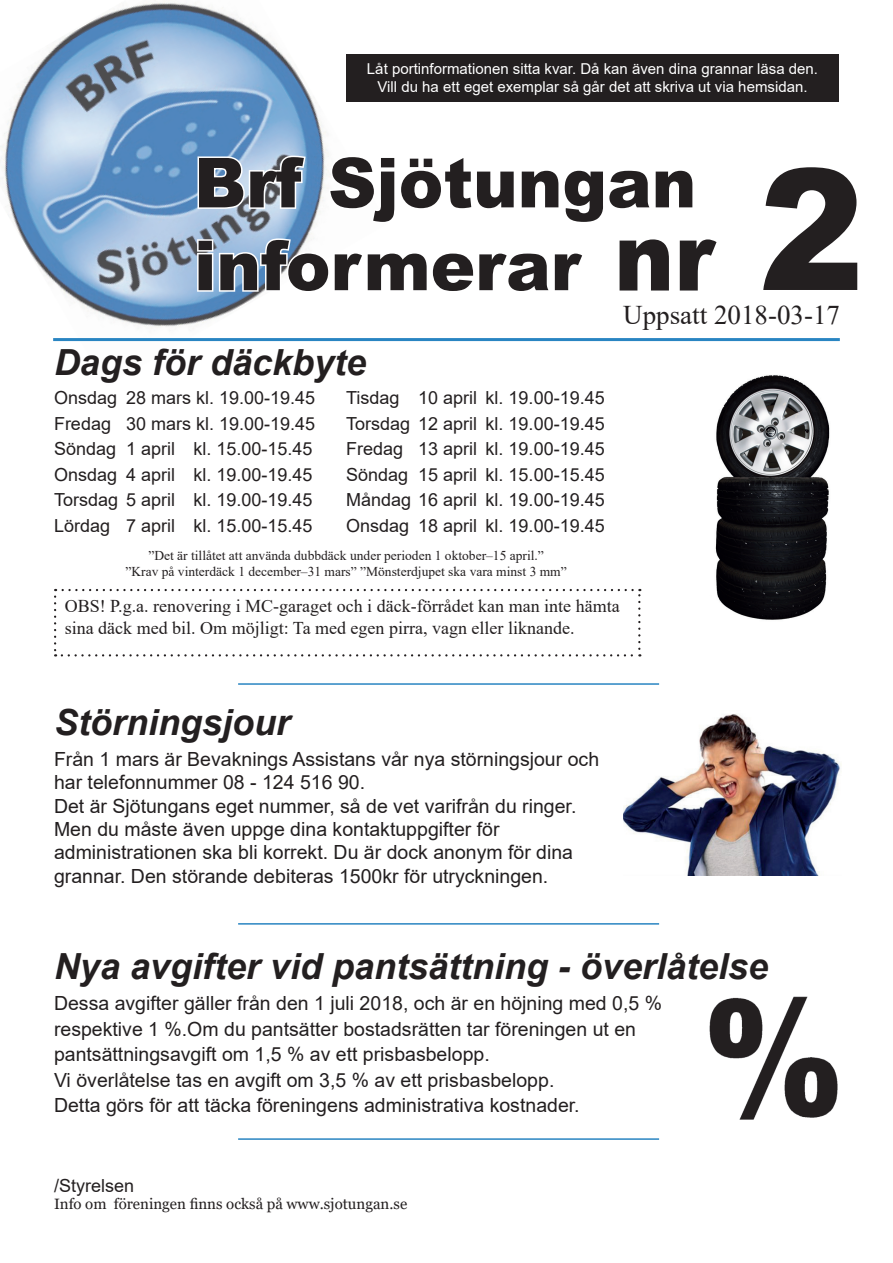
<style>
.page{position:relative;width:893px;height:1263px;background:#fff}
.page>*{position:absolute;margin:0;border:0;box-sizing:border-box;transform-origin:0 0}
.t1{font:900 168.45px "Arial";color:#231f20;scale:.93 1}
.t2{font:900 96.3px "Arial";color:#231f20;scale:.93 1}
.t3{font:900 69px/82.8px "Arial";color:#231f20}
.t4{font:italic 700 36px "Arial";color:#231f20}
.t5{font:27px "Times New Roman";color:#231f20}
.t6{font:19.5px/23.4px "Arial";color:#231f20}
.t7{font:18px/25.5px "Arial";color:#231f20}
.t8{font:18px/21.6px "Times New Roman";color:#231f20}
.t9{font:15px/18.8px "Arial";color:#fff;text-align:center}
.t10{font:15px "Georgia";color:#231f20}
.t11{font:13.5px/16.2px "Times New Roman";color:#231f20;text-align:center}
</style>
<div class="page">
<img style="left:0;top:0;width:388px;height:342px">
<div style="left:346px;top:54px;width:493px;height:47px;background:#231f20"></div>
<svg style="left:196px;top:154px;width:111px;height:56px"></svg>
<svg style="left:327px;top:153px;width:61px;height:72px"></svg>
<svg style="left:196px;top:237px;width:192px;height:57px"></svg>
<hr style="left:53px;top:338px;width:787px;height:3px;background:#2985c2">
<hr style="left:238px;top:683px;width:421px;height:2px;background:#2985c2">
<hr style="left:238px;top:923px;width:421px;height:2px;background:#2985c2">
<hr style="left:238px;top:1138px;width:421px;height:2px;background:#2985c2">
<img style="left:715px;top:375px;width:115px;height:245px">
<img style="left:624px;top:714px;width:217px;height:161px">
<svg style="left:54px;top:589px;width:586px;height:67px"></svg>
<img style="left:709px;top:996px;width:129px;height:124px">
<p class="t9" style="left:367px;top:59px;width:453px">Låt portinformationen sitta kvar. Då kan även dina grannar läsa den.<br>Vill du ha ett eget exemplar så går det att skriva ut via hemsidan.</p>
<h3 class="t3" style="left:194px;top:139px;width:504px">Brf Sjötungan informerar</h3>
<h2 class="t2" style="left:614px;top:186px;width:109px">nr</h2>
<h1 class="t1" style="left:759px;top:108px;width:114px">2</h1>
<h3 class="t5" style="left:623px;top:296px;width:218px">Uppsatt 2018-03-17</h3>
<h3 class="t4" style="left:54px;top:338px;width:314px">Dags för däckbyte</h3>
<p class="t7" style="left:346px;top:385px;width:260px;text-align:justify">Tisdag 10 april kl. 19.00-19.45<br>Torsdag 12 april kl. 19.00-19.45<br>Fredag 13 april kl. 19.00-19.45<br>Söndag 15 april kl. 15.00-15.45<br>Måndag 16 april kl. 19.00-19.45<br>Onsdag 18 april kl. 19.00-19.45</p>
<p class="t11" style="left:125px;top:547px;width:443px">”Det är tillåtet att använda dubbdäck under perioden 1 oktober–15 april.”<br>”Krav på vinterdäck 1 december–31 mars” ”Mönsterdjupet ska vara minst 3 mm”</p>
<p class="t8" style="left:65px;top:595px;width:556px">OBS! P.g.a. renovering i MC-garaget och i däck-förrådet kan man inte hämta sina däck med bil. Om möjligt: Ta med egen pirra, vagn eller liknande.</p>
<p class="t7" style="left:54px;top:385px;width:263px">Onsdag 28 mars kl. 19.00-19.45<br>Fredag 30 mars kl. 19.00-19.45<br>Söndag 1 april kl. 15.00-15.45<br>Onsdag 4 april kl. 19.00-19.45<br>Torsdag 5 april kl. 19.00-19.45<br>Lördag 7 april kl. 15.00-15.45</p>
<h3 class="t4" style="left:54px;top:698px;width:238px">Störningsjour</h3>
<p class="t6" style="left:54px;top:747px;width:547px">Från 1 mars är Bevaknings Assistans vår nya störningsjour och har telefonnummer 08 - 124 516 90.<br>Det är Sjötungans eget nummer, så de vet varifrån du ringer.<br>Men du måste även uppge dina kontaktuppgifter för administrationen ska bli korrekt. Du är dock anonym för dina grannar. Den störande debiteras 1500kr för utryckningen.</p>
<h3 class="t4" style="left:54px;top:943px;width:716px">Nya avgifter vid pantsättning - överlåtelse</h3>
<p class="t6" style="left:54px;top:990px;width:610px;line-height:25.5px">Dessa avgifter gäller från den 1 juli 2018, och är en höjning med 0,5 % respektive 1 %.Om du pantsätter bostadsrätten tar föreningen ut en pantsättningsavgift om 1,5 % av ett prisbasbelopp.<br>Vi överlåtelse tas en avgift om 3,5 % av ett prisbasbelopp.<br>Detta görs för att täcka föreningens administrativa kostnader.</p>
<p class="t7" style="left:54px;top:1173px;width:82px">/Styrelsen</p>
<p class="t10" style="left:54px;top:1195px;width:355px">Info om föreningen finns också på www.sjotungan.se</p>
</div>
